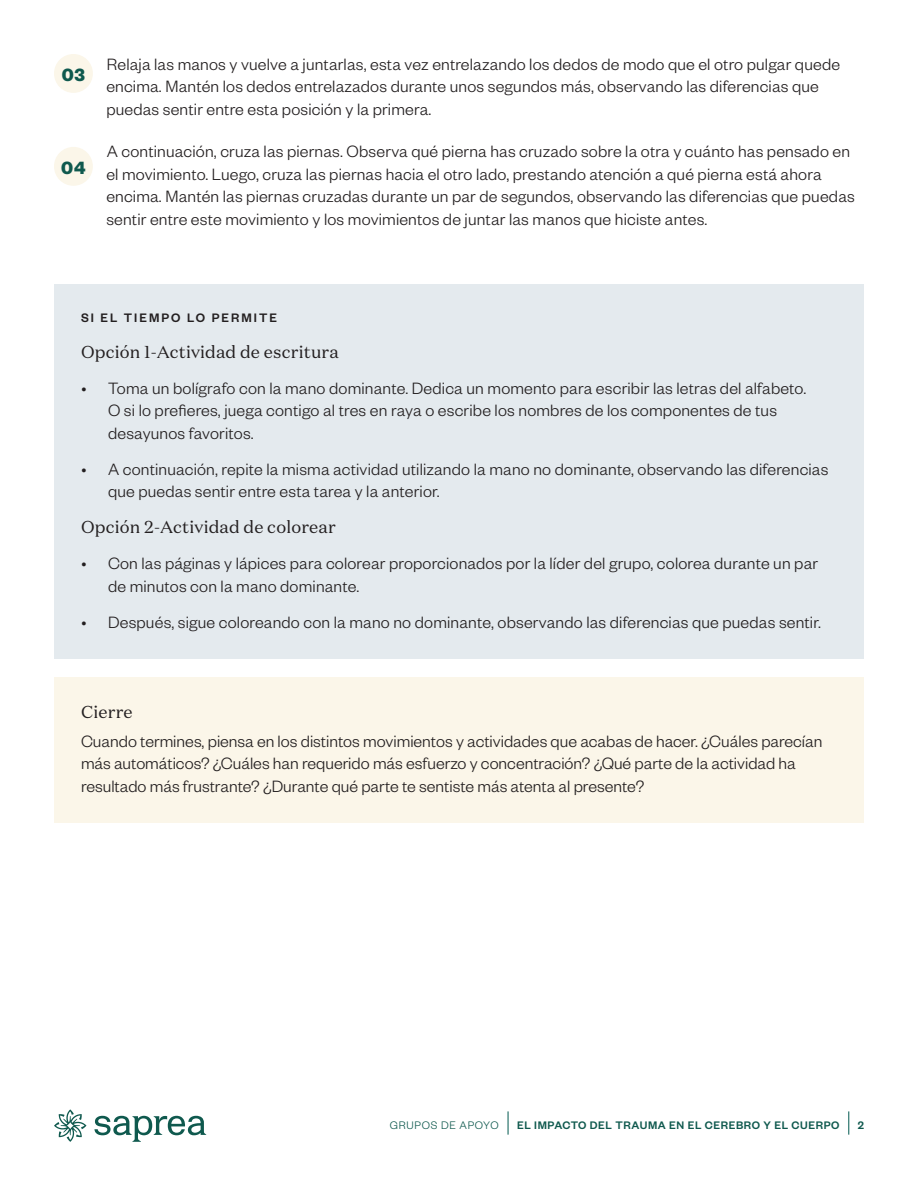
<style>
.page{position:relative;width:918px;height:1188px;background:#fff}
.page>*{position:absolute;margin:0;border:0;box-sizing:border-box;transform-origin:0 0}
.t1{font:700 19.5px "Founders Grotesk";color:#0f594e}
.Activity_Steps{font:300 18px/22.5px "Founders Grotesk";letter-spacing:.01em;color:#231f20}
.Cream_Section{font:300 18px/22.5px "Founders Grotesk";color:#231f20}
.Blue_Body{font:17.25px "Domaine Text";letter-spacing:.01em;color:#231f20}
.Cream_Section-2{font:17.25px "Domaine Text";letter-spacing:.01em;color:#231f20}
.Blue_Section_Header{font:500 13.5px "Founders Grotesk";letter-spacing:.15em;color:#231f20}
.t2{font:500 12px "Founders Grotesk";letter-spacing:.05em;color:#0f594e}
.t3{font:300 12px "Founders Grotesk";letter-spacing:.06em;color:#0f594e}
</style>
<div class="page">
<svg style="left:94px;top:1116px;width:112px;height:26px"></svg>
<svg style="left:54px;top:1109px;width:33px;height:33px"></svg>
<svg style="left:508px;top:1111px;width:1px;height:24px"></svg>
<svg style="left:849px;top:1111px;width:1px;height:24px"></svg>
<div style="left:54px;top:284px;width:810px;height:68px;background:#e4eaee"></div>
<div style="left:54px;top:317px;width:810px;height:71px;background:#e4eaee"></div>
<div style="left:54px;top:353px;width:810px;height:117px;background:#e4eaee"></div>
<div style="left:54px;top:434px;width:810px;height:94px;background:#e4eaee"></div>
<div style="left:54px;top:528px;width:810px;height:95px;background:#e4eaee"></div>
<div style="left:54px;top:587px;width:810px;height:72px;background:#e4eaee"></div>
<div style="left:54px;top:677px;width:810px;height:71px;background:#fbf6e9"></div>
<div style="left:54px;top:706px;width:810px;height:117px;background:#fbf6e9"></div>
<div style="left:54px;top:54px;width:39px;height:39px;background:#fbf6e9;border-radius:50%"></div>
<div style="left:54px;top:147px;width:39px;height:39px;background:#fbf6e9;border-radius:50%"></div>
<p class="t1" style="left:62px;top:62px;width:25px">03</p>
<p class="Activity_Steps" style="left:106px;top:52px;width:735px">Relaja las manos y vuelve a juntarlas, esta vez entrelazando los dedos de modo que el otro pulgar quede encima. Mantén los dedos entrelazados durante unos segundos más, observando las diferencias que puedas sentir entre esta posición y la primera.</p>
<p class="t1" style="left:61px;top:155px;width:26px">04</p>
<p class="Activity_Steps" style="left:106px;top:140px;width:750px">A continuación, cruza las piernas. Observa qué pierna has cruzado sobre la otra y cuánto has pensado en el movimiento. Luego, cruza las piernas hacia el otro lado, prestando atención a qué pierna está ahora encima. Mantén las piernas cruzadas durante un par de segundos, observando las diferencias que puedas sentir entre este movimiento y los movimientos de juntar las manos que hiciste antes.</p>
<p class="Blue_Section_Header" style="left:81px;top:309px;width:197px">SI EL TIEMPO LO PERMITE</p>
<p class="Blue_Body" style="left:81px;top:341px;width:259px">Opción 1-Actividad de escritura</p>
<p class="Activity_Steps" style="left:108px;top:376px;width:700px;text-indent:-27px">• Toma un bolígrafo con la mano dominante. Dedica un momento para escribir las letras del alfabeto.<br>O si lo prefieres, juega contigo al tres en raya o escribe los nombres de los componentes de tus desayunos favoritos.</p>
<p class="Activity_Steps" style="left:108px;top:457px;width:722px;text-indent:-27px">• A continuación, repite la misma actividad utilizando la mano no dominante, observando las diferencias que puedas sentir entre esta tarea y la anterior.</p>
<p class="Blue_Body" style="left:81px;top:516px;width:256px">Opción 2-Actividad de colorear</p>
<p class="Activity_Steps" style="left:108px;top:551px;width:712px;text-indent:-27px">• Con las páginas y lápices para colorear proporcionados por la líder del grupo, colorea durante un par de minutos con la mano dominante.</p>
<p class="Activity_Steps" style="left:81px;top:610px;width:742px">• Después, sigue coloreando con la mano no dominante, observando las diferencias que puedas sentir.</p>
<p class="Cream_Section-2" style="left:81px;top:701px;width:53px">Cierre</p>
<p class="Cream_Section" style="left:81px;top:729px;width:743px">Cuando termines, piensa en los distintos movimientos y actividades que acabas de hacer. ¿Cuáles parecían más automáticos? ¿Cuáles han requerido más esfuerzo y concentración? ¿Qué parte de la actividad ha resultado más frustrante? ¿Durante qué parte te sentiste más atenta al presente?</p>
<p class="t3" style="left:390px;top:1118px;width:110px">GRUPOS DE APOYO</p>
<p class="t2" style="left:517px;top:1117px;width:324px">EL IMPACTO DEL TRAUMA EN EL CEREBRO Y EL CUERPO</p>
<p class="t2" style="left:858px;top:1117px;width:8px">2</p>
</div>
